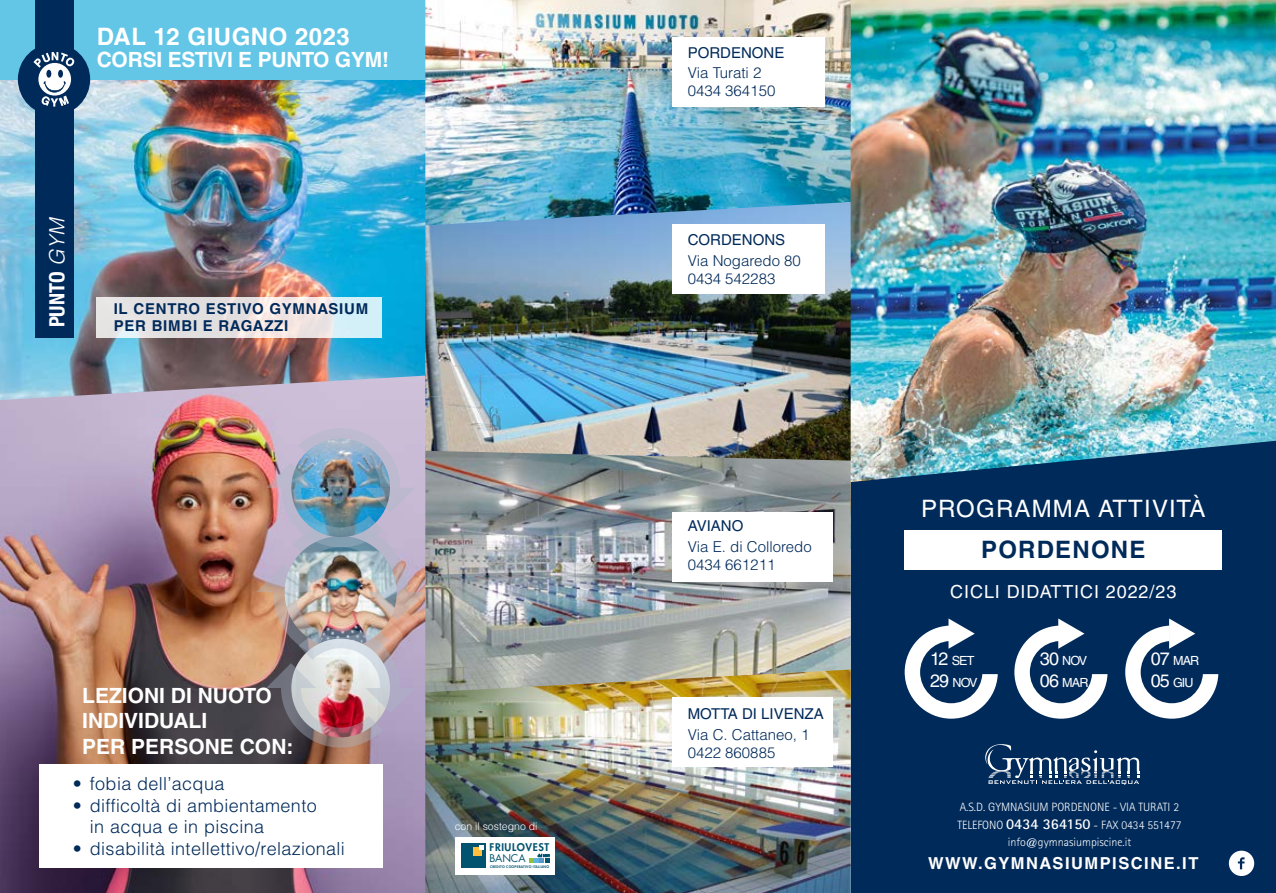
<style>
.page{position:relative;width:1276px;height:893px;background:#fff}
.page>*{position:absolute;margin:0;border:0;box-sizing:border-box;transform-origin:0 0}
.t1{font:24px "Helvetica LT Std";letter-spacing:.05em;color:#fff}
.t2{font:700 24px "Helvetica LT Std";letter-spacing:.02em;color:#fff}
.t3{font:700 24px "Helvetica LT Std";letter-spacing:.05em;color:#002a5a}
.t4{font:700 21px/25.2px "Helvetica LT Std";color:#fff}
.t5{font:700 condensed 21px "Helvetica Neue";color:#fff}
.t6{font:300 18px/21.6px "Helvetica LT Std";letter-spacing:.02em;color:#002a5a}
.t7{font:18px "Helvetica LT Std";letter-spacing:.05em;color:#fff}
.t8{font:700 16.5px "Helvetica LT Std";letter-spacing:.09em;color:#fff}
.t9{font:300 15px/18px "Helvetica LT Std";color:#002a5a}
.t10{font:700 15px/16.8px "Helvetica LT Std";letter-spacing:.05em;color:#002a5a}
.t11{font:15px "Helvetica LT Std";color:#002a5a}
.t12{font:12.6px/21.6px "Helvetica LT Std";letter-spacing:-.07em;color:#fff}
.t13{font:300 12px/18px "Rotis Sans Serif";color:#fff}
.t14{font:300 10.5px "Helvetica LT Std";color:#fff}
.t15{font:800 10.35px "Futura Std";letter-spacing:.06em;color:#005470}
.t16{font:10.35px "Futura Std";letter-spacing:-.005em;color:#005470}
.t17{font:800 3.45px "Futura Std";letter-spacing:.075em;color:#005470}
.s1{font-family:"Helvetica LT Std";font-weight:300;font-style:italic;font-stretch:normal}
.s2{font-size:18px}
.s3{font-weight:700;font-size:15px}
</style>
<div class="page">
<img style="left:850px;top:0;width:426px;height:441px">
<div style="left:850px;top:441px;width:426px;height:452px;background:#002a5a"></div>
<svg style="left:904px;top:618px;width:93px;height:101px"></svg>
<svg style="left:1014px;top:618px;width:93px;height:101px"></svg>
<svg style="left:1125px;top:618px;width:93px;height:101px"></svg>
<img style="left:0;top:79px;width:425px;height:297px">
<div style="left:0;top:0;width:429px;height:79px;background:#63c6e6"></div>
<div style="left:35px;top:0;width:39px;height:338px;background:#002a5a"></div>
<img style="left:0;top:376px;width:425px;height:517px">
<svg style="left:97px;top:297px;width:285px;height:41px;background:#e5e5e6"></svg>
<div style="left:39px;top:764px;width:343px;height:104px;background:#fff"></div>
<div style="left:18px;top:43px;width:72px;height:72px;background:#002a5a;border-radius:50%"></div>
<svg style="left:34px;top:52px;width:40px;height:55px"></svg>
<svg style="left:985px;top:744px;width:154px;height:40px;background:#315379"></svg>
<div style="left:904px;top:530px;width:318px;height:40px;background:#fff"></div>
<svg style="left:1228px;top:851px;width:26px;height:25px"></svg>
<img style="left:425px;top:461px;width:425px;height:209px">
<img style="left:425px;top:0;width:425px;height:202px">
<div style="left:672px;top:38px;width:152px;height:69px;background:#fff"></div>
<img style="left:425px;top:202px;width:425px;height:259px">
<img style="left:425px;top:670px;width:425px;height:223px">
<div style="left:672px;top:224px;width:152px;height:70px;background:#fff"></div>
<div style="left:672px;top:513px;width:160px;height:69px;background:#fff"></div>
<div style="left:672px;top:698px;width:160px;height:69px;background:#fff"></div>
<div style="left:455px;top:837px;width:100px;height:37px;background:#fff"></div>
<div style="left:461px;top:843px;width:25px;height:25px;background:#005470"></div>
<div style="left:473px;top:847px;width:9px;height:9px;background:#ffbf3c"></div>
<svg style="left:480px;top:845px;width:4px;height:4px"></svg>
<svg style="left:530px;top:854px;width:19px;height:8px"></svg>
<img style="left:256px;top:428px;width:169px;height:320px">
<h1 class="t2" style="left:97px;top:22px;width:255px">DAL 12 GIUGNO 2023</h1>
<p class="t4" style="left:97px;top:47px;width:294px">CORSI ESTIVI E PUNTO GYM!</p>
<p class="t5" style="left:40px;top:327px;width:112px;rotate:-90deg">PUNTO <span class="s1">GYM</span></p>
<p class="t10" style="left:114px;top:300px;width:256px">IL CENTRO ESTIVO GYMNASIUM<br>PER BIMBI E RAGAZZI</p>
<p class="t4" style="left:82px;top:683px;width:213px">LEZIONI DI NUOTO<br>INDIVIDUALI<br>PER PERSONE CON:</p>
<p class="t6" style="left:73px;top:773px;width:153px">• fobia dell’acqua</p>
<p class="t6" style="left:90px;top:794px;width:228px;text-indent:-17px">• difficoltà di ambientamento in acqua e in piscina</p>
<p class="t6" style="left:73px;top:837px;width:273px">• disabilità intellettivo/relazionali</p>
<p class="t14" style="left:455px;top:820px;width:84px">con il sostegno di</p>
<p class="t15" style="left:489px;top:841px;width:61px">FRIULOVEST</p>
<p class="t17" style="left:490px;top:865px;width:61px">CREDITO COOPERATIVO ITALIANO</p>
<p class="t16" style="left:489px;top:852px;width:38px">BANCA</p>
<p class="t11" style="left:688px;top:44px;width:98px">PORDENONE</p>
<p class="t9" style="left:688px;top:63px;width:89px">Via Turati 2<br>0434 364150</p>
<p class="t11" style="left:688px;top:231px;width:99px">CORDENONS</p>
<p class="t9" style="left:688px;top:251px;width:115px">Via Nogaredo 80<br>0434 542283</p>
<p class="t11" style="left:688px;top:517px;width:57px">AVIANO</p>
<p class="t9" style="left:688px;top:538px;width:125px">Via E. di Colloredo<br>0434 661211</p>
<p class="t11" style="left:688px;top:705px;width:137px">MOTTA DI LIVENZA</p>
<p class="t9" style="left:688px;top:725px;width:123px">Via C. Cattaneo, 1<br>0422 860885</p>
<h1 class="t1" style="left:921px;top:494px;width:286px">PROGRAMMA ATTIVITÀ</h1>
<h1 class="t3" style="left:981px;top:535px;width:166px">PORDENONE</h1>
<p class="t7" style="left:950px;top:581px;width:227px">CICLI DIDATTICI 2022/23</p>
<p class="t12" style="left:930px;top:650px;width:49px"><span class="s2">12</span> SET<br><span class="s2">29</span> NOV</p>
<p class="t12" style="left:1040px;top:650px;width:50px"><span class="s2">30</span> NOV<br><span class="s2">06</span> MAR</p>
<p class="t12" style="left:1150px;top:650px;width:50px"><span class="s2">07</span> MAR<br><span class="s2">05</span> GIU</p>
<p class="t13" style="left:957px;top:798px;width:226px">A.S.D. GYMNASIUM PORDENONE - VIA TURATI 2<br>TELEFONO <span class="s3">0434 364150</span> - FAX 0434 551477</p>
<p class="t13" style="left:1007px;top:832px;width:125px">info@gymnasiumpiscine.it</p>
<p class="t8" style="left:928px;top:853px;width:272px">WWW.GYMNASIUMPISCINE.IT</p>
</div>
